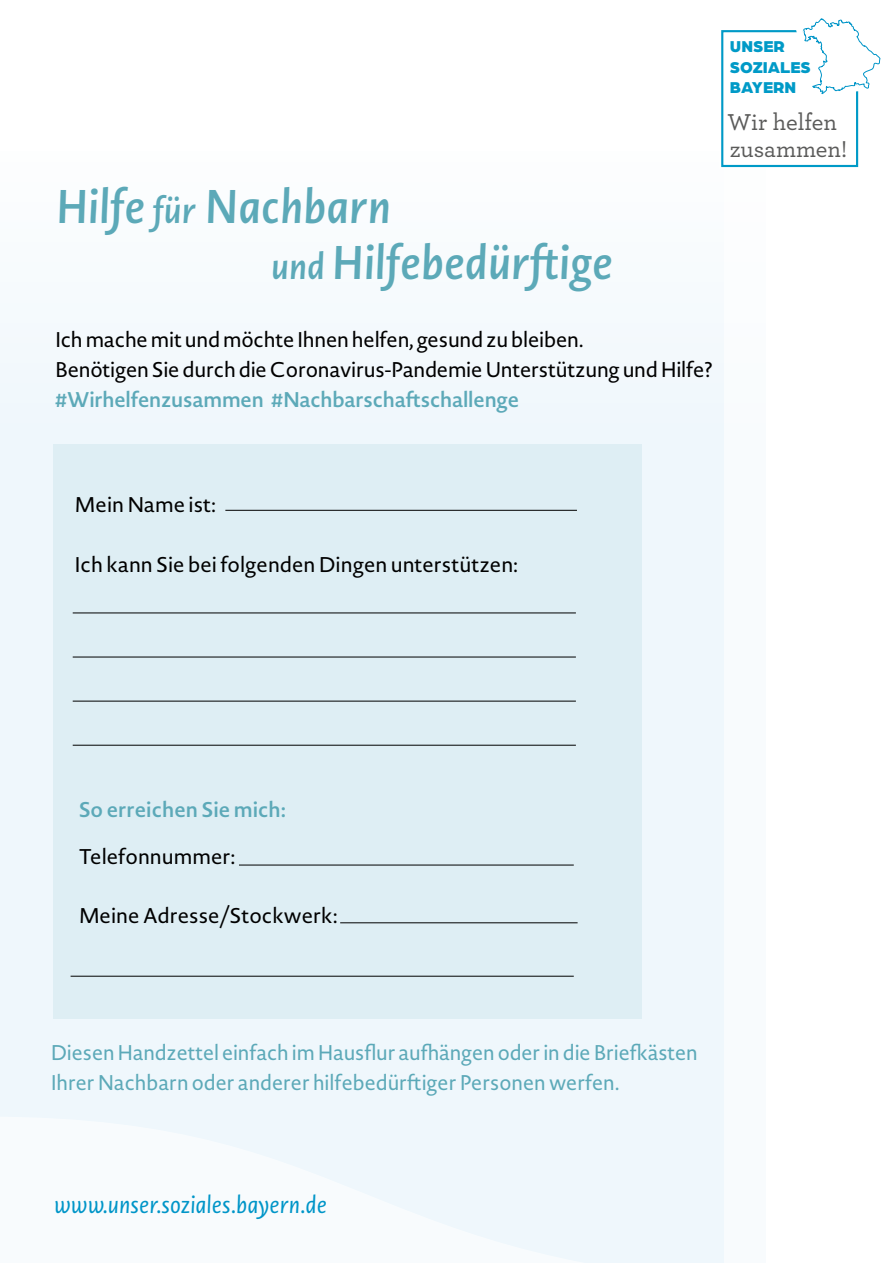
<style>
.page{position:relative;width:893px;height:1263px;background:#fff}
.page>*{position:absolute;margin:0;border:0;box-sizing:border-box;transform-origin:0 0}
.t1{font:italic 600 46.5px "Novel Sans Pro";color:#5ca9b8}
.t2{font:500 24.15px/26.7px "Archer";color:#5b5b5a}
.t3{font:italic 24px "Novel Sans Pro";color:#0095c8}
.t4{font:21px/30px "Novel Sans Pro";letter-spacing:-.01em;color:#000}
.t5{font:21px/30px "Novel Sans Pro";letter-spacing:-.005em;color:#5ca9b8}
.t6{font:600 21px "Novel Sans Pro";color:#5ca9b8}
.t7{font:900 16.8px/20.1px "Arboria";color:#009ac7}
.s1{font-size:36px}
.s2{font-weight:600;color:#5ca9b8}
</style>
<div class="page">
<div style="left:0;top:151px;width:765px;height:1112px;background:#eff7fc"></div>
<div style="left:724px;top:117px;width:53px;height:1146px;background:#f8fbfd"></div>
<div style="left:53px;top:444px;width:589px;height:574px;background:#deeef4"></div>
<hr style="left:225px;top:510px;width:352px;height:1px;background:#000">
<hr style="left:73px;top:612px;width:503px;height:1px;background:#000">
<hr style="left:73px;top:657px;width:503px;height:1px;background:#000">
<hr style="left:71px;top:976px;width:503px;height:1px;background:#000">
<hr style="left:73px;top:701px;width:503px;height:1px;background:#000">
<hr style="left:73px;top:745px;width:503px;height:1px;background:#000">
<hr style="left:239px;top:865px;width:335px;height:1px;background:#000">
<hr style="left:340px;top:922px;width:238px;height:1px;background:#000">
<img style="left:673px;top:18px;width:208px;height:163px">
<p class="t1" style="left:55px;top:173px;width:338px">Hilfe <span class="s1">für</span> Nachbarn</p>
<p class="t1" style="left:271px;top:229px;width:343px"><span class="s1">und</span> Hilfebedürftige</p>
<p class="t4" style="left:55px;top:324px;width:530px">Ich mache mit und möchte Ihnen helfen, gesund zu bleiben.</p>
<p class="t4" style="left:55px;top:354px;width:659px">Benötigen Sie durch die Coronavirus-Pandemie Unterstützung und Hilfe? <span class="s2">#Wirhelfenzusammen #Nachbarschaftschallenge</span></p>
<p class="t7" style="left:730px;top:35px;width:83px">UNSER<br>SOZIALES<br>BAYERN</p>
<p class="t2" style="left:728px;top:107px;width:121px">Wir helfen zusammen!</p>
<p class="t4" style="left:75px;top:489px;width:143px">Mein Name ist:</p>
<p class="t4" style="left:75px;top:549px;width:445px">Ich kann Sie bei folgenden Dingen unterstützen:</p>
<p class="t6" style="left:79px;top:794px;width:209px">So erreichen Sie mich:</p>
<p class="t4" style="left:79px;top:841px;width:158px">Telefonnummer:</p>
<p class="t4" style="left:79px;top:900px;width:260px">Meine Adresse/Stockwerk:</p>
<p class="t5" style="left:51px;top:1037px;width:648px">Diesen Handzettel einfach im Hausflur aufhängen oder in die Briefkästen<br>Ihrer Nachbarn oder anderer hilfebedürftiger Personen werfen.</p>
<p class="t3" style="left:54px;top:1188px;width:275px">www.unser.soziales.bayern.de</p>
</div>
